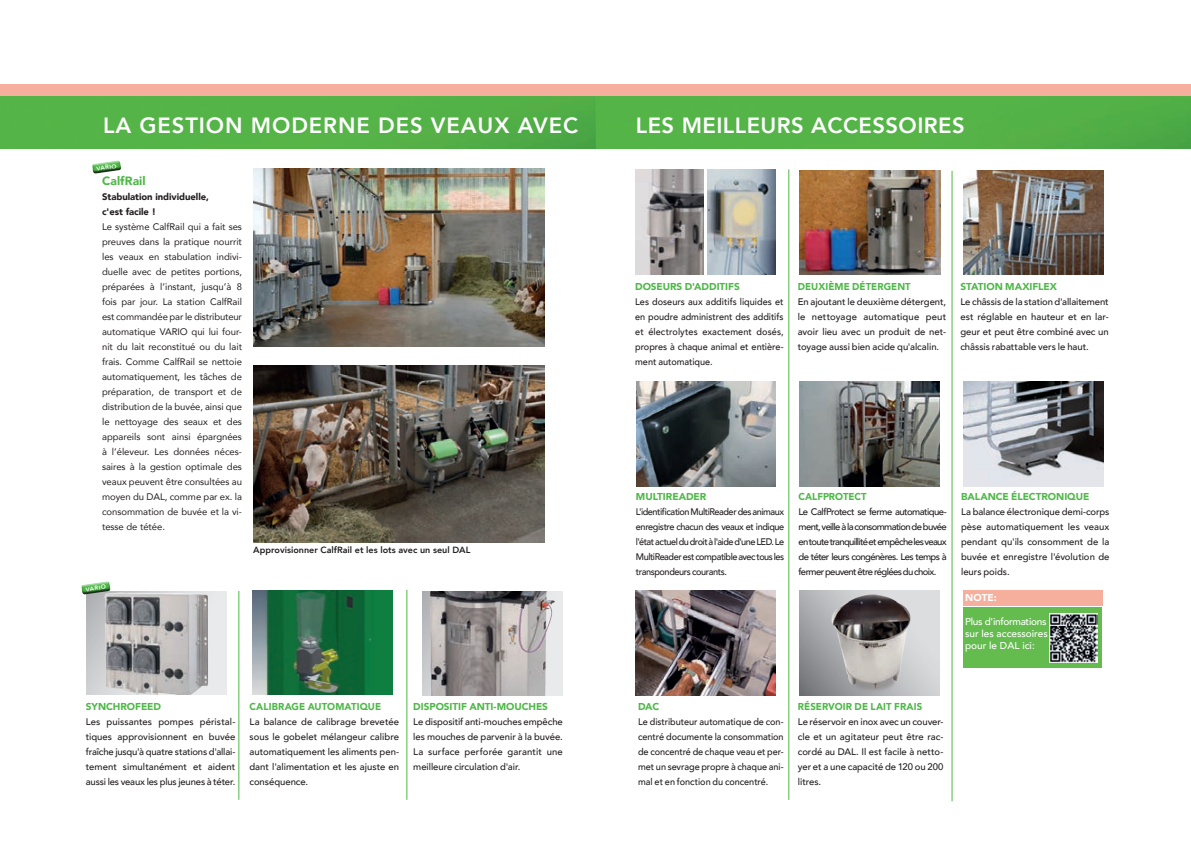
<style>
.page{position:relative;width:1191px;height:842px;background:#fff}
.page>*{position:absolute;margin:0;border:0;box-sizing:border-box;transform-origin:0 0}
.t1{font:800 22px "Avenir LT Com";letter-spacing:.03em;color:#fff}
.t2{font:900 12px "Avenir LT Com";letter-spacing:.01em;color:#4eb848}
.t3{font:900 10px "Avenir LT Com";letter-spacing:-.005em;color:#4eb848}
.t4{font:900 10px "Avenir LT Com";letter-spacing:-.005em;color:#4eb848;scale:.96 1}
.t5{font:500 10px/12px "Avenir LT Com";color:#fff}
.t6{font:900 10px "Avenir LT Com";color:#fff}
.t7{font:500 9.5px/15px "Avenir LT Com";letter-spacing:-.005em;color:#231f20;text-align:justify}
.t8{font:9.5px/15px "Avenir LT Com";letter-spacing:-.005em;color:#231f20;text-align:justify}
.t9{font:500 9.5px/15px "Avenir LT Com";letter-spacing:-.005em;color:#231f20;text-align:justify;scale:.96 1}
.t10{font:900 9.5px/15px "Avenir LT Com";letter-spacing:-.005em;color:#231f20}
.t11{font:800 9px "Avenir LT Com";color:#231f20}
.t12{font:800 6px "Avenir LT Com";color:#fff}
</style>
<div class="page">
<div style="left:0;top:84px;width:1191px;height:13px;background:#f6af9c"></div>
<svg style="left:92px;top:160px;width:29px;height:14px"></svg>
<img style="left:253px;top:365px;width:291px;height:177px">
<img style="left:253px;top:169px;width:291px;height:177px">
<img style="left:636px;top:169px;width:68px;height:105px">
<img style="left:708px;top:170px;width:68px;height:105px">
<img style="left:636px;top:381px;width:140px;height:105px">
<img style="left:800px;top:170px;width:140px;height:105px">
<img style="left:963px;top:170px;width:140px;height:105px">
<svg style="left:800px;top:590px;width:139px;height:105px;background:#b7b9bb"></svg>
<img style="left:828px;top:591px;width:85px;height:104px">
<img style="left:86px;top:591px;width:140px;height:104px">
<img style="left:423px;top:591px;width:140px;height:104px">
<img style="left:963px;top:381px;width:140px;height:105px">
<img style="left:799px;top:381px;width:140px;height:105px">
<img style="left:636px;top:590px;width:140px;height:105px">
<img style="left:253px;top:590px;width:139px;height:105px">
<img style="left:0;top:97px;width:1191px;height:52px">
<hr style="left:788px;top:169px;width:1px;height:631px;background:#4eb848">
<hr style="left:406px;top:590px;width:1px;height:210px;background:#4eb848">
<hr style="left:238px;top:591px;width:1px;height:209px;background:#4eb848">
<hr style="left:951px;top:171px;width:1px;height:630px;background:#4eb848">
<svg style="left:81px;top:581px;width:33px;height:15px"></svg>
<div style="left:963px;top:590px;width:139px;height:16px;background:#f6af9c"></div>
<div style="left:963px;top:607px;width:139px;height:60px;background:#64bc4e"></div>
<img style="left:1049px;top:614px;width:48px;height:48px">
<h1 class="t1" style="left:103px;top:113px;width:476px">LA GESTION MODERNE DES VEAUX AVEC</h1>
<h1 class="t1" style="left:636px;top:113px;width:330px">LES MEILLEURS ACCESSOIRES</h1>
<p class="t12" style="left:96px;top:165px;width:22px;rotate:-8deg">VARIO</p>
<p class="t2" style="left:102px;top:174px;width:45px">CalfRail</p>
<p class="t10" style="left:102px;top:189px;width:108px">Stabulation individuelle, c'est facile !</p>
<p class="t8" style="left:102px;top:220px;width:141px">Le système CalfRail qui a fait ses preuves dans la pratique nourrit les veaux en stabulation indivi&shy;duelle avec de petites portions, préparées à l’instant, jusqu’à 8 fois par jour. La station CalfRail est commandée par le distributeur automatique VARIO qui lui four&shy;nit du lait reconstitué ou du lait frais. Comme CalfRail se nettoie automatiquement, les tâches de préparation, de transport et de distribution de la buvée, ainsi que le nettoyage des seaux et des appareils sont ainsi épargnées à l’éleveur. Les données néces&shy;saires à la gestion optimale des veaux peuvent être consultées au moyen du DAL, comme par ex. la consommation de buvée et la vi&shy;tesse de tétée.</p>
<p class="t11" style="left:253px;top:545px;width:219px">Approvisionner CalfRail et les lots avec un seul DAL</p>
<p class="t12" style="left:85px;top:586px;width:22px;rotate:-8deg">VARIO</p>
<p class="t3" style="left:86px;top:701px;width:77px">SYNCHROFEED</p>
<p class="t7" style="left:86px;top:715px;width:151px">Les puissantes pompes péristal&shy;tiques approvisionnent en buvée fraîche jusqu'à quatre stations d'allai&shy;tement simultanément et aident aussi les veaux les plus jeunes à téter.</p>
<p class="t4" style="left:249px;top:701px;width:139px">CALIBRAGE AUTOMATIQUE</p>
<p class="t7" style="left:249px;top:715px;width:151px">La balance de calibrage brevetée sous le gobelet mélangeur calibre automatiquement les aliments pen&shy;dant l'alimentation et les ajuste en conséquence.</p>
<p class="t3" style="left:413px;top:701px;width:136px">DISPOSITIF ANTI-MOUCHES</p>
<p class="t7" style="left:413px;top:715px;width:151px">Le dispositif anti-mouches empêche les mouches de parvenir à la buvée.<br>La surface perforée garantit une meilleure circulation d'air.</p>
<p class="t3" style="left:635px;top:281px;width:106px">DOSEURS D'ADDITIFS</p>
<p class="t9" style="left:635px;top:295px;width:156px">Les doseurs aux additifs liquides et en poudre administrent des additifs et électrolytes exactement dosés, propres à chaque animal et entière&shy;ment automatique.</p>
<p class="t4" style="left:797px;top:281px;width:119px">DEUXIÈME DÉTERGENT</p>
<p class="t7" style="left:797px;top:295px;width:150px">En ajoutant le deuxième détergent, le nettoyage automatique peut avoir lieu avec un produit de net&shy;toyage aussi bien acide qu'alcalin.</p>
<p class="t3" style="left:960px;top:281px;width:98px">STATION MAXIFLEX</p>
<p class="t7" style="left:960px;top:295px;width:150px">Le châssis de la station d'allaitement est réglable en hauteur et en lar&shy;geur et peut être combiné avec un châssis rabattable vers le haut.</p>
<p class="t3" style="left:636px;top:491px;width:72px">MULTIREADER</p>
<p class="t9" style="left:636px;top:504px;width:156px">L'identification MultiReader des animaux enregistre chacun des veaux et indique l'état actuel du droit à l'aide d'une LED. Le MultiReader est compatible avec tous les transpondeurs courants.</p>
<p class="t4" style="left:798px;top:491px;width:73px">CALFPROTECT</p>
<p class="t7" style="left:798px;top:505px;width:150px">Le CalfProtect se ferme automatique&shy;ment, veille à la consommation de buvée en toute tranquillité et empêche les veaux de téter leurs congénères. Les temps à fermer peuvent être réglées du choix.</p>
<p class="t3" style="left:961px;top:491px;width:130px">BALANCE ÉLECTRONIQUE</p>
<p class="t7" style="left:961px;top:505px;width:150px">La balance électronique demi-corps pèse automatiquement les veaux pendant qu'ils consomment de la buvée et enregistre l'évolution de leurs poids.</p>
<p class="t6" style="left:965px;top:592px;width:33px">NOTE:</p>
<p class="t5" style="left:965px;top:617px;width:84px">Plus d'informations sur les accessoires pour le DAL ici:</p>
<p class="t3" style="left:638px;top:701px;width:23px">DAC</p>
<p class="t9" style="left:638px;top:715px;width:153px">Le distributeur automatique de con&shy;centré documente la consommation de concentré de chaque veau et per&shy;met un sevrage propre à chaque ani&shy;mal et en fonction du concentré.</p>
<p class="t4" style="left:798px;top:701px;width:131px">RÉSERVOIR DE LAIT FRAIS</p>
<p class="t7" style="left:798px;top:715px;width:147px">Le réservoir en inox avec un couver&shy;cle et un agitateur peut être rac&shy;cordé au DAL. Il est facile à netto&shy;yer et a une capacité de 120 ou 200 litres.</p>
</div>
